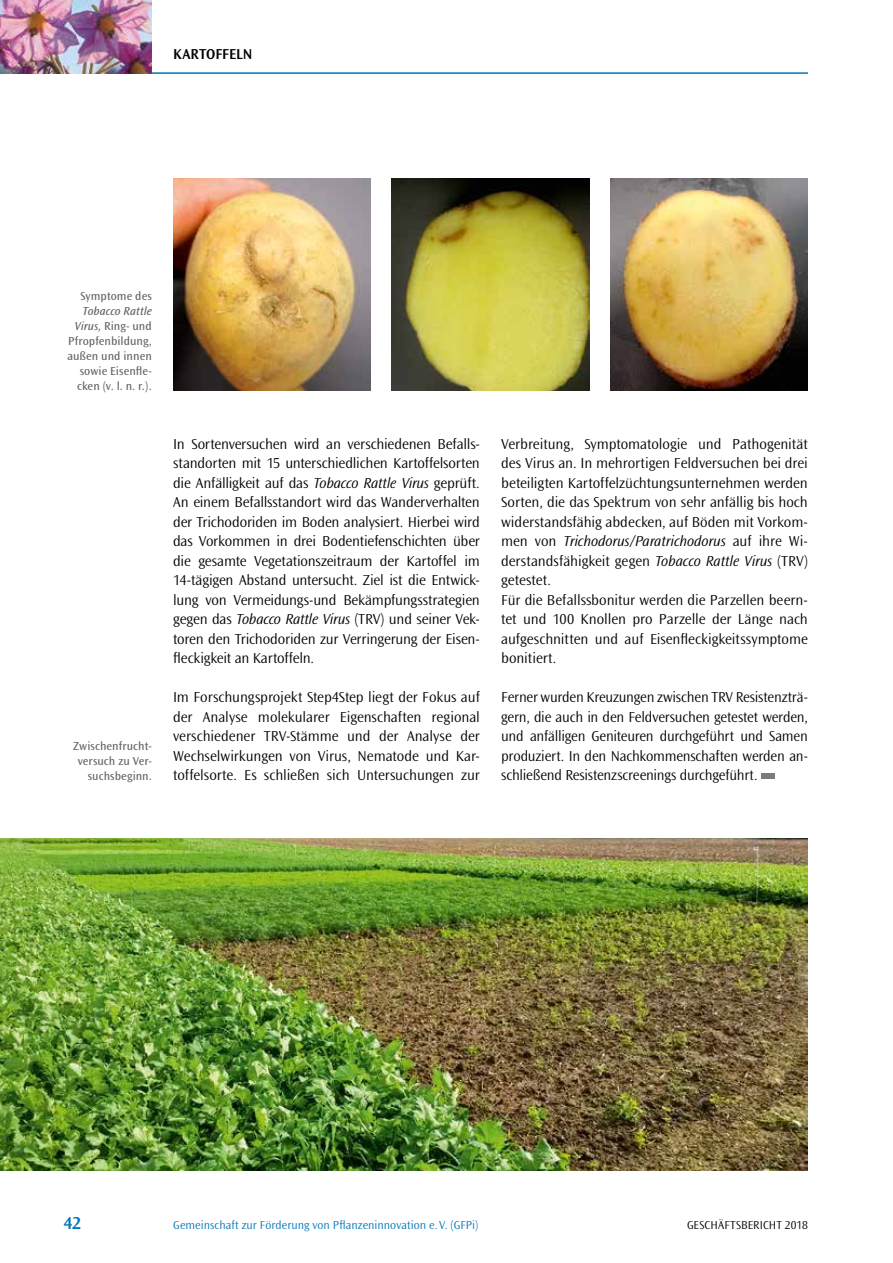
<style>
.page{position:relative;width:893px;height:1263px;background:#fff}
.page>*{position:absolute;margin:0;border:0;box-sizing:border-box;transform-origin:0 0}
.t1{font:600 18px "Ocean Sans";color:#0075be}
.t2{font:300 15px/19.5px "Ocean Sans";letter-spacing:-.005em;color:#000;text-align:justify}
.t3{font:600 15px "Ocean Sans";color:#000}
.t4{font:12px/15px "Ocean Sans";letter-spacing:.005em;color:#636362;text-align:right}
.t5{font:300 12px "Ocean Sans";letter-spacing:.005em;color:#0075be}
.t6{font:300 12px "Ocean Sans";letter-spacing:.01em;color:#000}
.s1{font-style:italic}
</style>
<div class="page">
<hr style="left:64px;top:72px;width:744px;height:2px;background:#0075be">
<img style="left:0;top:0;width:152px;height:74px">
<div style="left:761px;top:773px;width:13px;height:5px;background:#7b7b7a"></div>
<img style="left:610px;top:179px;width:198px;height:211px">
<img style="left:392px;top:179px;width:197px;height:211px">
<img style="left:173px;top:179px;width:198px;height:211px">
<img style="left:0;top:839px;width:808px;height:331px">
<p class="t3" style="left:173px;top:45px;width:81px">KARTOFFELN</p>
<p class="t4" style="left:81px;top:289px;width:73px">Symptome des</p>
<p class="t4" style="left:67px;top:304px;width:86px"><span class="s1">Tobacco Rattle<br>Virus,</span> Ring- und<br>Pfropfenbildung, außen und innen sowie Eisenfle&shy;cken (v. l. n. r.).</p>
<p class="t4" style="left:73px;top:739px;width:80px">Zwischenfrucht&shy;versuch zu Ver&shy;suchsbeginn.</p>
<p class="t2" style="left:173px;top:434px;width:308px">In Sortenversuchen wird an verschiedenen Befalls&shy;standorten mit 15 unterschiedlichen Kartoffelsorten die Anfälligkeit auf das <span class="s1">Tobacco Rattle Virus</span> geprüft.<br>An einem Befallsstandort wird das Wanderverhalten der Trichodoriden im Boden analysiert. Hierbei wird das Vorkommen in drei Bodentiefenschichten über die gesamte Vegetationszeitraum der Kartoffel im 14-tägigen Abstand untersucht. Ziel ist die Entwick&shy;lung von Vermeidungs-und Bekämpfungsstrategien gegen das <span class="s1">Tobacco Rattle Virus</span> (TRV) und seiner Vek&shy;toren den Trichodoriden zur Verringerung der Eisen&shy;fleckigkeit an Kartoffeln.</p>
<p class="t2" style="left:173px;top:688px;width:308px">Im Forschungsprojekt Step4Step liegt der Fokus auf der Analyse molekularer Eigenschaften regional verschiedener TRV-Stämme und der Analyse der Wechselwirkungen von Virus, Nematode und Kar&shy;toffelsorte. Es schließen sich Untersuchungen zur</p>
<p class="t2" style="left:501px;top:434px;width:308px;text-align:left">Verbreitung, Symptomatologie und Pathogenität des Virus an. In mehrortigen Feldversuchen bei drei beteiligten Kartoffelzüchtungsunternehmen werden Sorten, die das Spektrum von sehr anfällig bis hoch widerstandsfähig abdecken, auf Böden mit Vorkom&shy;men von <span class="s1">Trichodorus/Paratrichodorus</span> auf ihre Wi&shy;derstandsfähigkeit gegen <span class="s1">Tobacco Rattle Virus</span> (TRV) getestet.<br>Für die Befallssbonitur werden die Parzellen beern&shy;tet und 100 Knollen pro Parzelle der Länge nach aufgeschnitten und auf Eisenfleckigkeitssymptome bonitiert.</p>
<p class="t2" style="left:501px;top:688px;width:308px">Ferner wurden Kreuzungen zwischen TRV Resistenzträ&shy;gern, die auch in den Feldversuchen getestet werden, und anfälligen Geniteuren durchgeführt und Samen produziert. In den Nachkommenschaften werden an&shy;schließend Resistenzscreenings durchgeführt.</p>
<p class="t1" style="left:64px;top:1213px;width:19px">42</p>
<p class="t5" style="left:173px;top:1218px;width:306px">Gemeinschaft zur Förderung von Pflanzeninnovation e.V. (GFPi)</p>
<p class="t6" style="left:687px;top:1218px;width:122px">GESCHÄFTSBERICHT 2018</p>
</div>
